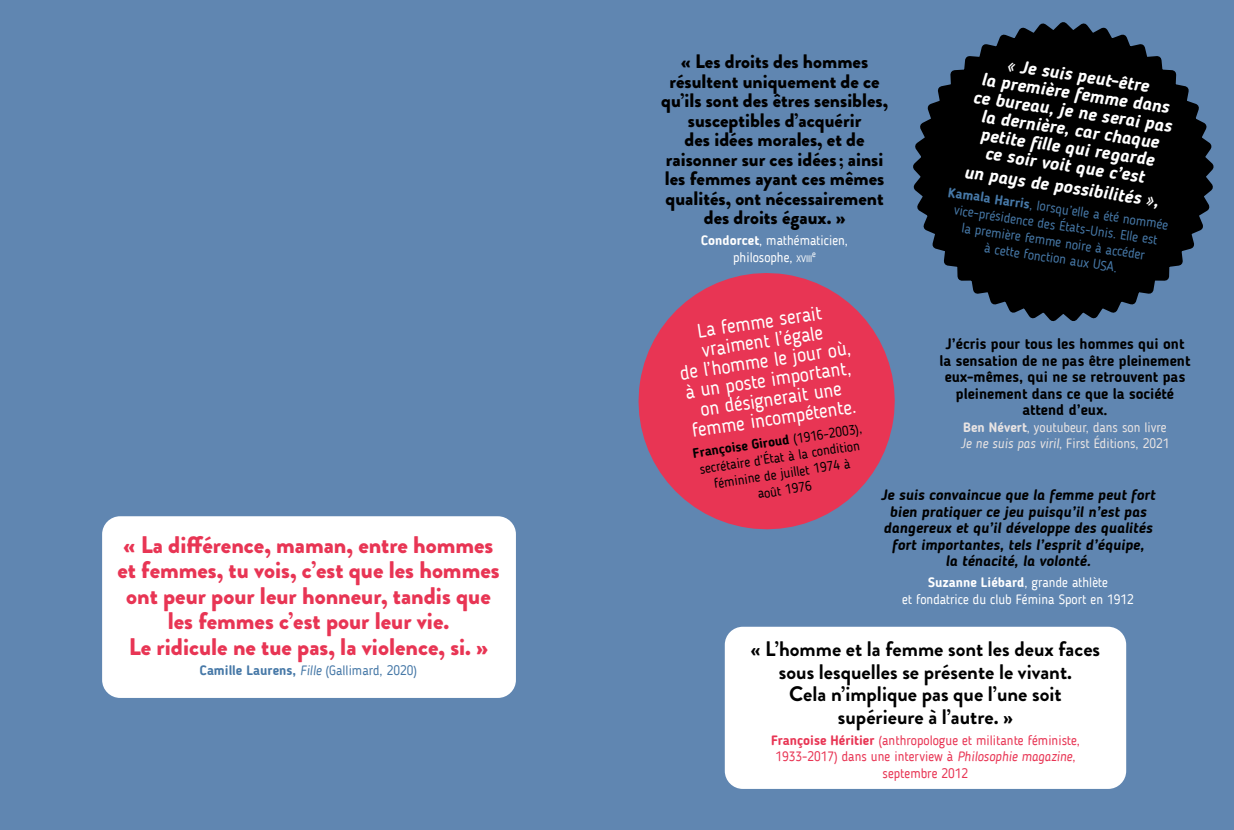
<style>
.page{position:relative;width:1234px;height:830px;background:#fff}
.page>*{position:absolute;margin:0;border:0;box-sizing:border-box;transform-origin:0 0}
.t1{font:900 24px/25.5px "Brandon Grotesque";color:#e83554;text-align:center}
.t2{font:700 21px/22.5px "Brandon Grotesque";color:#000;text-align:center}
.t3{font:900 19.5px/19.5px "Brandon Grotesque";color:#000;text-align:center}
.t4{font:19.5px/19.5px "Blogger Sans";color:#fff;text-align:center}
.t5{font:italic 700 18px/18.1px "Blogger Sans";color:#fff;text-align:center}
.t6{font:italic 700 15px/16.5px "Blogger Sans";color:#000;text-align:center}
.t7{font:700 15px/16.5px "Blogger Sans";color:#000;text-align:center}
.t8{font:13.5px/16.6px "Blogger Sans";color:#4678a7;text-align:center}
.t9{font:13.5px/16.5px "Blogger Sans";color:#e83554;text-align:center}
.t10{font:13.5px/16.5px "Blogger Sans";color:#fff;text-align:center}
.t11{font:13.5px/16.6px "Blogger Sans";color:#000;text-align:center}
.t12{font:13.5px/16.5px "Blogger Sans";color:#e9e4e3}
.s1{font-weight:700}
.s2{font-style:italic}
.s3{font-size:9.45px}
</style>
<div class="page">
<div style="left:0;top:0;width:1233px;height:829px;background:#6086b1"></div>
<svg style="left:913px;top:22px;width:301px;height:300px"></svg>
<svg style="left:638px;top:273px;width:257px;height:257px;fill:#e83554"></svg>
<div style="left:724px;top:626px;width:401px;height:162px;background:#fff;border-radius:18px"></div>
<div style="left:102px;top:516px;width:414px;height:181px;background:#fff;border-radius:18px"></div>
<p class="t1" style="left:117px;top:531px;width:383px">« La différence, maman, entre hommes et femmes, tu vois, c’est que les hommes ont peur pour leur honneur, tandis que les femmes c’est pour leur vie.<br>Le ridicule ne tue pas, la violence, si. »</p>
<p class="t8" style="left:200px;top:662px;width:219px"><span class="s1">Camille Laurens,</span> <span class="s2">Fille</span> (Gallimard, 2020)</p>
<p class="t3" style="left:661px;top:52px;width:228px">« Les droits des hommes résultent uniquement de ce qu’ils sont des êtres sensibles, susceptibles d’acquérir<br>des idées morales, et de raisonner sur ces idées; ainsi les femmes ayant ces mêmes qualités, ont nécessairement des droits égaux. »</p>
<p class="t10" style="left:701px;top:232px;width:148px"><span class="s1">Condorcet</span>, mathématicien, philosophe, <span class="s3">xviii</span><sup>e</sup></p>
<p class="t5" style="left:980px;top:50px;width:202px;rotate:9deg">« Je suis peut-être<br>la première femme dans ce bureau, je ne serai pas la dernière, car chaque petite fi lle qui regarde<br>ce soir voit que c’est</p>
<p class="t5" style="left:965px;top:161px;width:198px;rotate:9deg">un pays de possibilités »,</p>
<p class="t8" style="left:949px;top:183px;width:224px;rotate:9deg"><span class="s1">Kamala Harris</span>, lorsqu’elle a été nommée vice-présidence des États-Unis. Elle est<br>la première femme noire à accéder<br>à cette fonction aux USA.</p>
<p class="t4" style="left:673px;top:325px;width:174px;rotate:-8deg">La femme serait vraiment l’égale<br>de l’homme le jour où, à un poste important, on désignerait une femme incompétente.</p>
<p class="t11" style="left:691px;top:446px;width:172px;rotate:-9deg"><span class="s1">Françoise Giroud</span> (1916-2003), secrétaire d’État à la condition féminine de juillet 1974 à<br>août 1976</p>
<p class="t7" style="left:939px;top:336px;width:252px">J’écris pour tous les hommes qui ont la sensation de ne pas être pleinement eux-mêmes, qui ne se retrouvent pas pleinement dans ce que la société attend d’eux.</p>
<p class="t12" style="left:960px;top:419px;width:210px"><span class="s1">Ben Névert</span>, youtubeur, dans son livre<br><span class="s2">Je ne suis pas viril</span>, First Éditions, 2021</p>
<p class="t6" style="left:880px;top:486px;width:276px">Je suis convaincue que la femme peut fort bien pratiquer ce jeu puisqu’il n’est pas dangereux et qu’il développe des qualités fort importantes, tels l’esprit d’équipe,<br>la ténacité, la volonté.</p>
<p class="t10" style="left:901px;top:574px;width:233px"><span class="s1">Suzanne Liébard</span>, grande athlète<br>et fondatrice du club Fémina Sport en 1912</p>
<p class="t2" style="left:750px;top:638px;width:351px">« L’homme et la femme sont les deux faces sous lesquelles se présente le vivant.<br>Cela n’implique pas que l’une soit supérieure à l’autre. »</p>
<p class="t9" style="left:770px;top:732px;width:310px"><span class="s1">Françoise Héritier</span> (anthropologue et militante féministe,<br>1933-2017) dans une interview à <span class="s2">Philosophie magazine</span>, septembre 2012</p>
</div>
